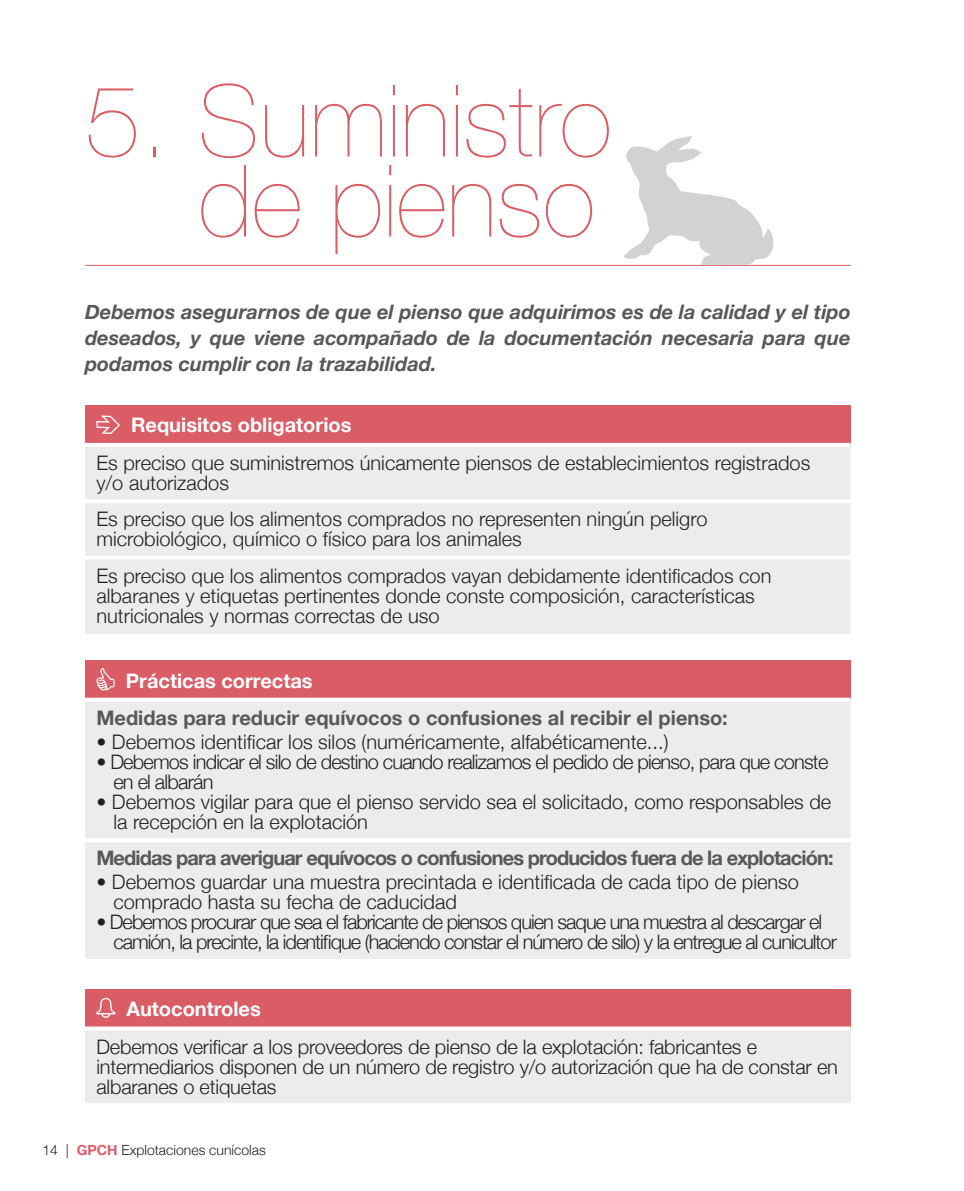
<style>
.page{position:relative;width:964px;height:1191px;background:#fff}
.page>*{position:absolute;margin:0;border:0;box-sizing:border-box;transform-origin:0 0}
.t1{font:200 100px/80px "Helvetica Neue";color:#da5c65;text-align:right}
.t2{font:300 20px/20px "Helvetica Neue";color:#231f20}
.t3{font:300 20px/20px "Helvetica Neue";letter-spacing:-.05em;color:#231f20}
.t4{font:italic 700 20px/26px "Helvetica Neue";color:#57585a;text-align:justify}
.t5{font:300 20px/20px "Helvetica Neue";letter-spacing:-.04em;color:#231f20}
.t6{font:700 20px "Helvetica Neue";letter-spacing:-.045em;color:#57585a}
.t7{font:700 20px "Helvetica Neue";color:#57585a}
.t8{font:700 20px "Helvetica Neue";color:#fff}
.t9{font:300 14px "Helvetica Neue";color:#231f20}
.s1{font-weight:700;color:#da5c65}
</style>
<div class="page">
<div style="left:85px;top:405px;width:765px;height:40px;background:#da5c65"></div>
<div style="left:85px;top:447px;width:765px;height:187px;background:#ececee"></div>
<hr style="left:85px;top:443px;width:765px;height:4px;background:#fff">
<hr style="left:85px;top:499px;width:765px;height:4px;background:#fff">
<hr style="left:85px;top:555px;width:765px;height:4px;background:#fff">
<svg style="left:96px;top:415px;width:24px;height:19px"></svg>
<div style="left:85px;top:660px;width:765px;height:39px;background:#da5c65"></div>
<div style="left:85px;top:702px;width:765px;height:256px;background:#ececee"></div>
<svg style="left:85px;top:697px;width:765px;height:2px;background:#f1c4c7"></svg>
<hr style="left:85px;top:838px;width:765px;height:4px;background:#fff">
<svg style="left:85px;top:958px;width:765px;height:1px"></svg>
<svg style="left:96px;top:667px;width:19px;height:23px"></svg>
<div style="left:85px;top:988px;width:765px;height:40px;background:#da5c65"></div>
<div style="left:85px;top:1028px;width:765px;height:77px;background:#ececee"></div>
<svg style="left:85px;top:1026px;width:765px;height:4px;background:#f9e8ea"></svg>
<hr style="left:85px;top:1103px;width:765px;height:4px;background:#fff">
<svg style="left:96px;top:997px;width:19px;height:21px"></svg>
<hr style="left:85px;top:265px;width:765px;height:1px;background:#da5c65">
<svg style="left:624px;top:136px;width:150px;height:129px"></svg>
<h1 class="t1" style="left:85px;top:81px;width:528px">5. Suministro de pienso</h1>
<p class="t4" style="left:85px;top:298px;width:767px">Debemos asegurarnos de que el pienso que adquirimos es de la calidad y el tipo deseados, y que viene acompañado de la documentación necesaria para que podamos cumplir con la trazabilidad.</p>
<p class="t8" style="left:131px;top:412px;width:222px">Requisitos obligatorios</p>
<p class="t2" style="left:96px;top:452px;width:715px">Es preciso que suministremos únicamente piensos de establecimientos registrados y/o autorizados</p>
<p class="t2" style="left:96px;top:509px;width:612px">Es preciso que los alimentos comprados no representen ningún peligro microbiológico, químico o físico para los animales</p>
<p class="t2" style="left:96px;top:565px;width:676px">Es preciso que los alimentos comprados vayan debidamente identificados con albaranes y etiquetas pertinentes donde conste composición, características nutricionales y normas correctas de uso</p>
<p class="t8" style="left:126px;top:669px;width:188px">Prácticas correctas</p>
<p class="t7" style="left:96px;top:705px;width:633px">Medidas para reducir equívocos o confusiones al recibir el pienso:</p>
<p class="t2" style="left:96px;top:731px;width:573px">• Debemos identificar los silos (numéricamente, alfabéticamente...)</p>
<p class="t5" style="left:113px;top:751px;width:716px;text-indent:-17px">• Debemos indicar el silo de destino cuando realizamos el pedido de pienso, para que conste en el albarán</p>
<p class="t2" style="left:113px;top:791px;width:719px;text-indent:-17px">• Debemos vigilar para que el pienso servido sea el solicitado, como responsables de la recepción en la explotación</p>
<p class="t6" style="left:96px;top:846px;width:739px">Medidas para averiguar equívocos o confusiones producidos fuera de la explotación:</p>
<p class="t2" style="left:113px;top:872px;width:687px;text-indent:-17px">• Debemos guardar una muestra precintada e identificada de cada tipo de pienso comprado hasta su fecha de caducidad</p>
<p class="t3" style="left:113px;top:912px;width:725px;text-indent:-17px">• Debemos procurar que sea el fabricante de piensos quien saque una muestra al descargar el camión, la precinte, la identifique (haciendo constar el número de silo) y la entregue al cunicultor</p>
<p class="t8" style="left:126px;top:996px;width:136px">Autocontroles</p>
<p class="t2" style="left:96px;top:1036px;width:743px">Debemos verificar a los proveedores de pienso de la explotación: fabricantes e intermediarios disponen de un número de registro y/o autorización que ha de constar en albaranes o etiquetas</p>
<p class="t9" style="left:43px;top:1141px;width:225px">14 | <span class="s1">GPCH</span> Explotaciones cunícolas</p>
</div>
